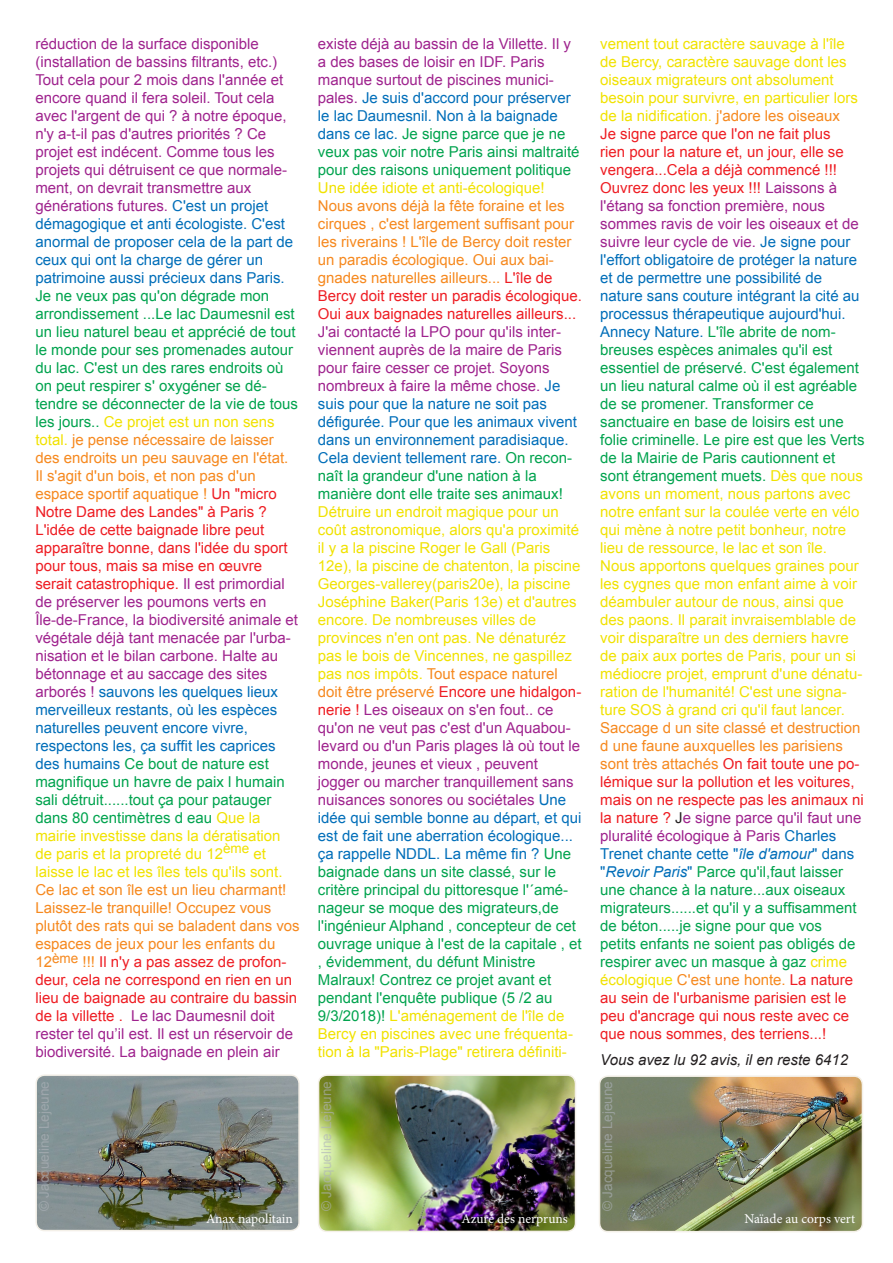
<style>
.page{position:relative;width:893px;height:1263px;background:#fff}
.page>*{position:absolute;margin:0;border:0;box-sizing:border-box;transform-origin:0 0}
.t1{font:15px/18px "Arial";color:#f1e201}
.t2{font:15px/18px "Arial";color:#9f238e}
.t3{font:15px/18px "Arial";color:#00a34e}
.t4{font:italic 15px "Arial";color:#231f20}
.t5{font:13.5px "Arial";color:#aeb3b9}
.t6{font:13.5px "Minion Pro";color:#fff}
.s1{color:#006eb9}
.s2{color:#00a34e}
.s3{color:#f1e201}
.s4{color:#f6891f}
.s5{color:#ee1d23}
.s6{color:#9f238e}
.s7{color:#231f20}
.s8{font-style:italic;color:#006eb9}
</style>
<div class="page">
<img style="left:321px;top:1077px;width:254px;height:154px">
<div style="left:318px;top:1074px;width:258px;height:158px;border:2px solid #f4f0e8;border-radius:9px"></div>
<img style="left:38px;top:1077px;width:259px;height:151px">
<div style="left:35px;top:1074px;width:265px;height:157px;border:2px solid #f4f0e8;border-radius:9px"></div>
<img style="left:599px;top:1078px;width:263px;height:153px">
<div style="left:599px;top:1075px;width:264px;height:157px;border:2px solid #f4f0e8;border-radius:9px"></div>
<p class="t2" style="left:35px;top:35px;width:266px">réduction de la surface disponible (installation de bassins filtrants, etc.)<br>Tout cela pour 2 mois dans l'année et encore quand il fera soleil. Tout cela avec l'argent de qui ? à notre époque, n'y a-t-il pas d'autres priorités ? Ce projet est indécent. Comme tous les projets qui détruisent ce que normale&shy;ment, on devrait transmettre aux générations futures. <span class="s1">C'est un projet démagogique et anti écologiste. C'est anormal de proposer cela de la part de ceux qui ont la charge de gérer un patrimoine aussi précieux dans Paris.<br></span><span class="s2">Je ne veux pas qu'on dégrade mon arrondissement ...Le lac Daumesnil est un lieu naturel beau et apprécié de tout le monde pour ses promenades autour du lac. C'est un des rares endroits où on peut respirer s' oxygéner se dé&shy;tendre se déconnecter de la vie de tous les jours..</span> <span class="s3">Ce projet est un non sens total.</span> <span class="s4">je pense nécessaire de laisser des endroits un peu sauvage en l'état.<br>Il s'agit d'un bois, et non pas d'un espace sportif aquatique !</span> <span class="s5">Un "micro Notre Dame des Landes" à Paris ?<br>L'idée de cette baignade libre peut apparaître bonne, dans l'idée du sport pour tous, mais sa mise en œuvre serait catastrophique.</span> Il est primordial de préserver les poumons verts en Île-de-France, la biodiversité animale et végétale déjà tant menacée par l'urba&shy;nisation et le bilan carbone. Halte au bétonnage et au saccage des sites arborés ! <span class="s1">sauvons les quelques lieux merveilleux restants, où les espèces naturelles peuvent encore vivre, respectons les, ça suffit les caprices des humains</span> <span class="s2">Ce bout de nature est magnifique un havre de paix l humain sali détruit......tout ça pour patauger dans 80 centimètres d eau</span> <span class="s3">Que la mairie investisse dans la dératisation de paris et la propreté du 12</span><sup>ème</sup> <span class="s3">et laisse le lac et les îles tels qu'ils sont.<br></span><span class="s4">Ce lac et son île est un lieu charmant!<br>Laissez-le tranquille! Occupez vous plutôt des rats qui se baladent dans vos espaces de jeux pour les enfants du 12</span><sup>ème</sup> <span class="s4">!!!</span> <span class="s5">Il n'y a pas assez de profon&shy;deur, cela ne correspond en rien en un lieu de baignade au contraire du bassin de la villette .</span> Le lac Daumesnil doit rester tel qu’il est. Il est un réservoir de biodiversité. La baignade en plein air</p>
<p class="t1" style="left:318px;top:35px;width:266px"><span class="s6">existe déjà au bassin de la Villette. Il y a des bases de loisir en IDF. Paris manque surtout de piscines munici&shy;pales.</span> <span class="s1">Je suis d'accord pour préserver le lac Daumesnil. Non à la baignade dans ce lac.</span> <span class="s2">Je signe parce que je ne veux pas voir notre Paris ainsi maltraité pour des raisons uniquement politique </span>Une idée idiote et anti-écologique!<br><span class="s4">Nous avons déjà la fête foraine et les cirques , c'est largement suffisant pour les riverains ! L'île de Bercy doit rester un paradis écologique. Oui aux bai&shy;gnades naturelles ailleurs...</span> <span class="s5">L'île de Bercy doit rester un paradis écologique.<br>Oui aux baignades naturelles ailleurs...<br></span><span class="s6">J'ai contacté la LPO pour qu'ils inter&shy;viennent auprès de la maire de Paris pour faire cesser ce projet. Soyons nombreux à faire la même chose.</span> <span class="s1">Je suis pour que la nature ne soit pas défigurée. Pour que les animaux vivent dans un environnement paradisiaque.<br>Cela devient tellement rare.</span> <span class="s2">On recon&shy;naît la grandeur d'une nation à la manière dont elle traite ses animaux!<br></span>Détruire un endroit magique pour un coût astronomique, alors qu'a proximité il y a la piscine Roger le Gall (Paris 12e), la piscine de chatenton, la piscine Georges-vallerey(paris20e), la piscine Joséphine Baker(Paris 13e) et d'autres encore. De nombreuses villes de provinces n'en ont pas. Ne dénaturéz pas le bois de Vincennes, ne gaspillez pas nos impôts. <span class="s4">Tout espace naturel doit être préservé</span> <span class="s5">Encore une hidalgon&shy;nerie !</span> <span class="s6">Les oiseaux on s'en fout.. ce qu'on ne veut pas c'est d'un Aquabou&shy;levard ou d'un Paris plages là où tout le monde, jeunes et vieux , peuvent jogger ou marcher tranquillement sans nuisances sonores ou sociétales</span> <span class="s1">Une idée qui semble bonne au départ, et qui est de fait une aberration écologique... ça rappelle NDDL. La même fin ?</span> <span class="s2">Une baignade dans un site classé, sur le critère principal du pittoresque l'´amé&shy;nageur se moque des migrateurs,de l'ingénieur Alphand , concepteur de cet ouvrage unique à l'est de la capitale , et , évidemment, du défunt Ministre Malraux! Contrez ce projet avant et pendant l'enquête publique (5 /2 au 9/3/2018)!</span> L'aménagement de l'île de Bercy en piscines avec une fréquenta&shy;tion à la "Paris-Plage" retirera définiti-</p>
<p class="t3" style="left:600px;top:35px;width:261px"><span class="s3">vement tout caractère sauvage à l'île de Bercy, caractère sauvage dont les oiseaux migrateurs ont absolument besoin pour survivre, en particulier lors de la nidification.</span> <span class="s4">j'adore les oiseaux<br></span><span class="s5">Je signe parce que l'on ne fait plus<br>rien pour la nature et, un jour, elle se vengera...Cela a déjà commencé !!!<br>Ouvrez donc les yeux !!!</span> <span class="s6">Laissons à l'étang sa fonction première, nous sommes ravis de voir les oiseaux et de suivre leur cycle de vie.</span> <span class="s1">Je signe pour l'effort obligatoire de protéger la nature et de permettre une possibilité de nature sans couture intégrant la cité au processus thérapeutique aujourd'hui.<br>Annecy Nature.</span> L'île abrite de nom&shy;breuses espèces animales qu'il est essentiel de préservé. C'est également un lieu natural calme où il est agréable de se promener. Transformer ce sanctuaire en base de loisirs est une</p>
<p class="t1" style="left:600px;top:431px;width:266px"><span class="s2">folie criminelle. Le pire est que les Verts de la Mairie de Paris cautionnent et sont étrangement muets.</span> Dès que nous avons un moment, nous partons avec notre enfant sur la coulée verte en vélo qui mène à notre petit bonheur, notre lieu de ressource, le lac et son île.<br>Nous apportons quelques graines pour les cygnes que mon enfant aime à voir déambuler autour de nous, ainsi que des paons. Il parait invraisemblable de voir disparaître un des derniers havre de paix aux portes de Paris, pour un si médiocre projet, emprunt d'une dénatu&shy;ration de l'humanité! C'est une signa&shy;ture SOS à grand cri qu'il faut lancer.<br><span class="s4">Saccage d un site classé et destruction d une faune auxquelles les parisiens sont très attachés</span> <span class="s5">On fait toute une po&shy;lémique sur la pollution et les voitures, mais on ne respecte pas les animaux ni la nature ?</span> <span class="s7">J</span><span class="s6">e signe parce qu'il faut une pluralité écologique à Paris</span> <span class="s1">Charles Trenet chante cette "</span><span class="s8">île d'amour</span><span class="s1">" dans "</span><span class="s8">Revoir Paris</span><span class="s1">"</span> <span class="s2">Parce qu'il,faut laisser une chance à la nature...aux oiseaux migrateurs......et qu'il y a suffisamment de béton.....je signe pour que vos<br>petits enfants ne soient pas obligés de respirer avec un masque à gaz</span> crime écologique <span class="s4">C'est une honte.</span> <span class="s5">La nature au sein de l'urbanisme parisien est le peu d'ancrage qui nous reste avec ce que nous sommes, des terriens...!</span></p>
<p class="t4" style="left:600px;top:1050px;width:249px">Vous avez lu 92 avis, il en reste 6412</p>
<p class="t5" style="left:35px;top:1211px;width:132px;rotate:-90deg">© Jacqueline Lejeune</p>
<p class="t5" style="left:318px;top:1211px;width:132px;rotate:-90deg">© Jacqueline Lejeune</p>
<p class="t5" style="left:599px;top:1211px;width:132px;rotate:-90deg">© Jacqueline Lejeune</p>
<p class="t6" style="left:206px;top:1210px;width:88px">Anax napolitain</p>
<p class="t6" style="left:461px;top:1210px;width:108px">Azuré des nerpruns</p>
<p class="t6" style="left:744px;top:1210px;width:112px">Naïade au corps vert</p>
</div>
